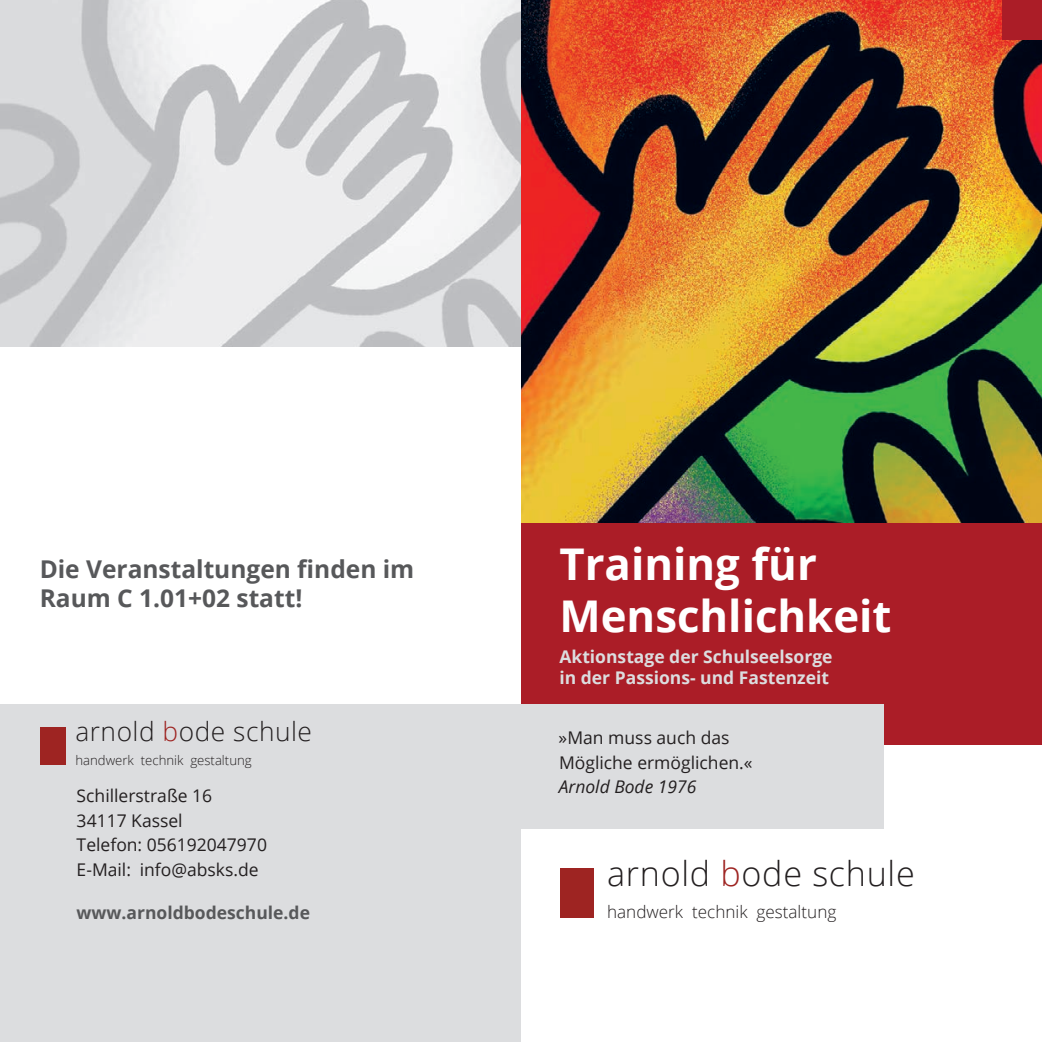
<style>
.page{position:relative;width:1042px;height:1042px;background:#fff}
.page>*{position:absolute;margin:0;border:0;box-sizing:border-box;transform-origin:0 0}
.t1{font:700 43.75px/52.5px "Open Sans";color:#fff}
.t2{font:300 34.12px "Open Sans";letter-spacing:.02em;color:#231f20}
.t3{font:300 26.25px "Open Sans";letter-spacing:.02em;color:#231f20}
.t4{font:700 24.5px/29.4px "Open Sans";color:#57585a}
.t5{font:17.5px/24.5px "Open Sans";color:#231f20}
.t6{font:700 17.5px/21px "Open Sans";color:#dcdddf}
.t7{font:700 17.5px "Open Sans";color:#57585a}
.t8{font:italic 17.5px "Open Sans";color:#231f20}
.t9{font:300 17.15px "Open Sans";color:#231f20}
.t10{font:300 13.12px "Open Sans";color:#231f20}
.s1{color:#9e2422}
</style>
<div class="page">
<div style="left:521px;top:517px;width:521px;height:227px;background:#ab1d27"></div>
<div style="left:521px;top:704px;width:362px;height:124px;background:#dcdddf"></div>
<div style="left:0;top:704px;width:521px;height:338px;background:#dcdddf"></div>
<img style="left:521px;top:0;width:521px;height:522px">
<div style="left:1002px;top:0;width:40px;height:40px;background:#ab1d27"></div>
<img style="left:0;top:0;width:521px;height:346px">
<div style="left:561px;top:868px;width:33px;height:49px;background:#9e2422"></div>
<div style="left:40px;top:727px;width:25px;height:38px;background:#9e2422"></div>
<h3 class="t4" style="left:40px;top:553px;width:376px">Die Veranstaltungen finden im<br>Raum C 1.01+02 statt!</h3>
<h3 class="t3" style="left:75px;top:714px;width:238px">arnold <span class="s1">b</span>ode schule</h3>
<p class="t10" style="left:75px;top:752px;width:178px">handwerk technik gestaltung</p>
<p class="t5" style="left:77px;top:783px;width:192px">Schillerstraße 16<br>34117 Kassel<br>Telefon: 056192047970<br>E-Mail: info@absks.de</p>
<p class="t7" style="left:77px;top:901px;width:235px">www.arnoldbodeschule.de</p>
<h1 class="t1" style="left:559px;top:537px;width:334px">Training für<br>Menschlichkeit</h1>
<p class="t6" style="left:559px;top:646px;width:275px">Aktionstage der Schulseelsorge in der Passions- und Fastenzeit</p>
<p class="t5" style="left:558px;top:725px;width:196px">»Man muss auch das<br>Mögliche ermöglichen.«</p>
<p class="t8" style="left:559px;top:775px;width:139px">Arnold Bode 1976</p>
<h2 class="t2" style="left:607px;top:850px;width:309px">arnold <span class="s1">b</span>ode schule</h2>
<p class="t9" style="left:607px;top:900px;width:231px">handwerk technik gestaltung</p>
</div>
